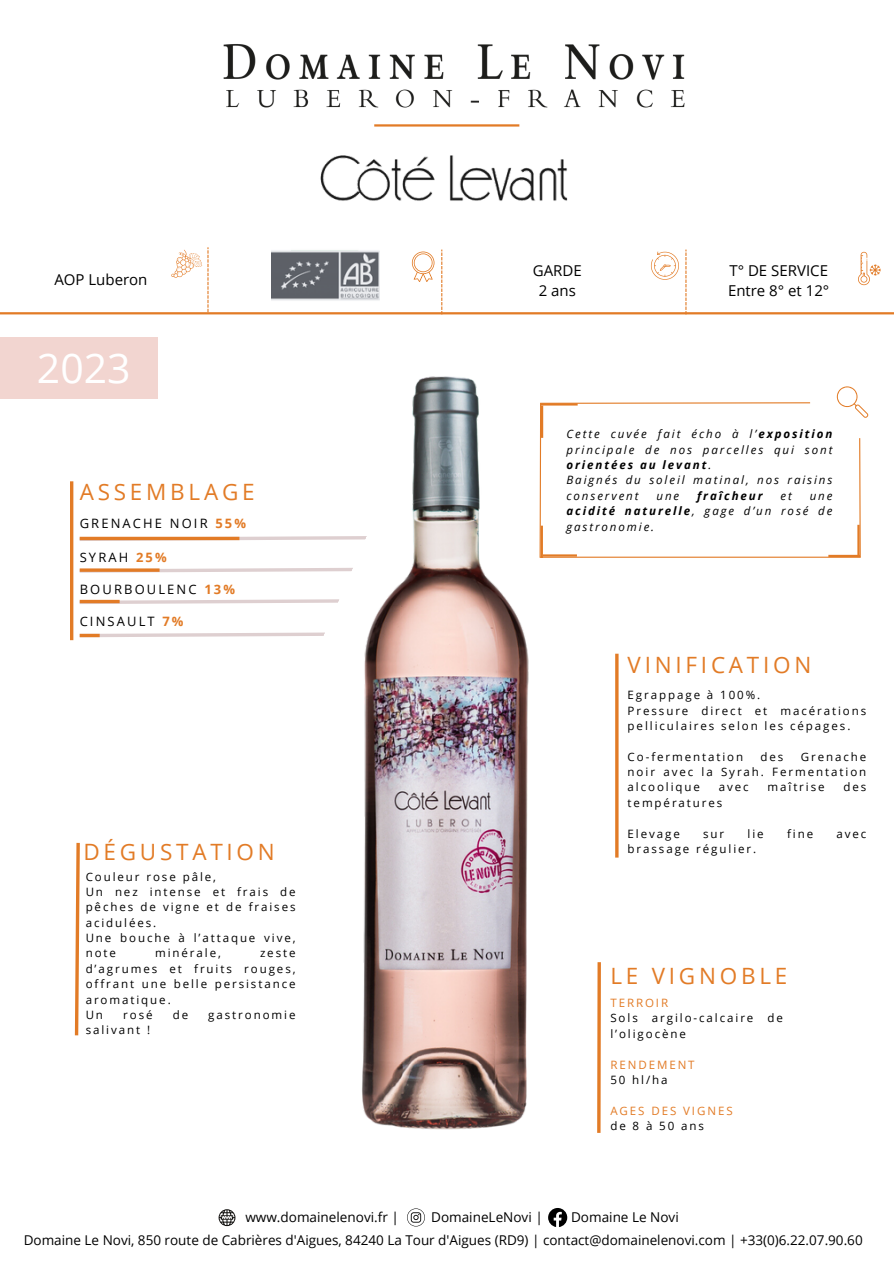
<style>
.page{position:relative;width:894px;height:1264px;background:#fff}
.page>*{position:absolute;margin:0;border:0;box-sizing:border-box;transform-origin:0 0}
.t1{font:40.95px "Open Sans";color:#fff}
.t2{font:22.5px "Open Sans";letter-spacing:.17em;color:#e27b26}
.t3{font:15px/20.2px "Open Sans";color:#000;text-align:center}
.t4{font:13.5px "Open Sans";color:#000}
.t5{font:12.9px "Open Sans";letter-spacing:.165em;color:#000}
.t6{font:11.55px/15.3px "Open Sans";letter-spacing:.165em;color:#000}
.t7{font:italic 11.55px/15.3px "Open Sans";letter-spacing:.165em;color:#000;text-align:justify}
.t8{font:11.55px "Open Sans";letter-spacing:.165em;color:#e27b26}
.t9{font:italic 700 11.55px "Open Sans";letter-spacing:.165em;color:#000}
.s1{font-weight:700;color:#e27b26}
.s2{font-weight:700}
</style>
<div class="page">
<div style="left:0;top:337px;width:157px;height:62px;background:#f2d5d0"></div>
<img style="left:320px;top:155px;width:248px;height:46px">
<hr style="left:374px;top:124px;width:145px;height:3px;background:#e27b26">
<img style="left:223px;top:44px;width:462px;height:64px">
<hr style="left:70px;top:481px;width:3px;height:159px;background:#e27b26">
<hr style="left:597px;top:962px;width:3px;height:170px;background:#e27b26">
<hr style="left:615px;top:653px;width:3px;height:204px;background:#e27b26">
<svg style="left:74px;top:842px;width:6px;height:194px"></svg>
<svg style="left:836px;top:386px;width:32px;height:32px"></svg>
<hr style="left:540px;top:556px;width:320px;height:2px;background:#e27b26">
<svg style="left:858px;top:438px;width:3px;height:120px"></svg>
<svg style="left:539px;top:402px;width:272px;height:156px"></svg>
<hr style="left:0;top:312px;width:893px;height:2px;background:#e27b26">
<svg style="left:685px;top:249px;width:1px;height:64px"></svg>
<svg style="left:441px;top:249px;width:1px;height:63px"></svg>
<svg style="left:650px;top:251px;width:28px;height:29px"></svg>
<svg style="left:412px;top:251px;width:22px;height:31px"></svg>
<div style="left:415px;top:255px;width:15px;height:15px;background:#fff;border-radius:50%"></div>
<svg style="left:858px;top:252px;width:22px;height:33px"></svg>
<div style="left:843px;top:251px;width:16px;height:16px;background:#fff;border-radius:50%"></div>
<svg style="left:171px;top:247px;width:37px;height:65px"></svg>
<hr style="left:542px;top:554px;width:34px;height:2px;background:#e27b26">
<hr style="left:828px;top:555px;width:31px;height:2px;background:#e27b26">
<hr style="left:540px;top:403px;width:37px;height:2px;background:#e27b26">
<hr style="left:540px;top:525px;width:2px;height:33px;background:#e27b26">
<hr style="left:857px;top:525px;width:2px;height:32px;background:#e27b26">
<hr style="left:541px;top:405px;width:2px;height:33px;background:#e27b26">
<svg style="left:548px;top:1208px;width:19px;height:18px"></svg>
<svg style="left:218px;top:1209px;width:17px;height:17px"></svg>
<svg style="left:407px;top:1208px;width:18px;height:18px"></svg>
<img style="left:271px;top:250px;width:108px;height:51px">
<svg style="left:79px;top:536px;width:223px;height:5px"></svg>
<hr style="left:80px;top:537px;width:159px;height:3px;background:#e27b26">
<svg style="left:79px;top:568px;width:223px;height:5px"></svg>
<svg style="left:80px;top:568px;width:79px;height:4px"></svg>
<svg style="left:79px;top:599px;width:223px;height:5px"></svg>
<hr style="left:80px;top:600px;width:40px;height:3px;background:#e27b26">
<svg style="left:79px;top:632px;width:223px;height:6px"></svg>
<svg style="left:302px;top:536px;width:47px;height:100px"></svg>
<img style="left:349px;top:376px;width:180px;height:753px">
<svg style="left:80px;top:633px;width:20px;height:4px"></svg>
<p class="t3" style="left:54px;top:269px;width:95px">AOP Luberon</p>
<p class="t3" style="left:532px;top:260px;width:50px">GARDE<br>2 ans</p>
<h2 class="t3" style="left:727px;top:260px;width:103px;text-align:left">T° DE SERVICE<br>Entre 8° et 12°</h2>
<p class="t1" style="left:37px;top:339px;width:95px">2023</p>
<p class="t2" style="left:80px;top:476px;width:176px">ASSEMBLAGE</p>
<h2 class="t5" style="left:80px;top:514px;width:168px">GRENACHE NOIR <span class="s1">55%</span></h2>
<p class="t5" style="left:80px;top:547px;width:88px">SYRAH <span class="s1">25%</span></p>
<p class="t5" style="left:80px;top:579px;width:157px">BOURBOULENC <span class="s1">13%</span></p>
<p class="t5" style="left:80px;top:612px;width:105px">CINSAULT <span class="s1">7%</span></p>
<h4 class="t2" style="left:83px;top:836px;width:193px">DÉGUSTATION</h4>
<p class="t6" style="left:86px;top:868px;width:132px">Couleur rose pâle,</p>
<h2 class="t6" style="left:86px;top:883px;width:211px;text-align:justify">Un nez intense et frais de pêches de vigne et de fraises acidulées.</h2>
<h4 class="t6" style="left:86px;top:929px;width:211px">Une bouche à l’attaque vive, note</h4>
<h4 class="t6" style="left:155px;top:945px;width:67px">minérale,</h4>
<h4 class="t6" style="left:86px;top:945px;width:211px;text-align:justify;text-indent:174px">zeste d’agrumes et fruits rouges, offrant une belle persistance aromatique.</h4>
<h4 class="t6" style="left:86px;top:1006px;width:19px">Un</h4>
<h4 class="t6" style="left:123px;top:1006px;width:31px">rosé</h4>
<h4 class="t6" style="left:173px;top:1006px;width:17px">de</h4>
<h4 class="t6" style="left:208px;top:1006px;width:89px">gastronomie</h4>
<h4 class="t6" style="left:86px;top:1022px;width:66px">salivant !</h4>
<h4 class="t7" style="left:566px;top:426px;width:267px">Cette cuvée fait écho à l’<span class="s2">exposition </span>principale de nos parcelles qui sont <span class="s2">orientées au levant</span>.</h4>
<h2 class="t7" style="left:566px;top:472px;width:267px">Baignés du soleil matinal, nos raisins conservent</h2>
<h2 class="t7" style="left:656px;top:487px;width:24px">une</h2>
<h2 class="t9" style="left:697px;top:487px;width:67px">fraîcheur</h2>
<h2 class="t7" style="left:780px;top:487px;width:13px">et</h2>
<h2 class="t7" style="left:566px;top:487px;width:267px;text-indent:243px">une <span class="s2">acidité naturelle</span>, gage d’un rosé de gastronomie.</h2>
<h3 class="t2" style="left:627px;top:649px;width:185px">VINIFICATION</h3>
<h1 class="t6" style="left:627px;top:687px;width:134px">Egrappage à 100%.</h1>
<p class="t6" style="left:627px;top:702px;width:240px">Pressure direct et macérations pelliculaires selon les cépages.</p>
<p class="t6" style="left:627px;top:748px;width:117px">Co-fermentation</p>
<p class="t6" style="left:760px;top:748px;width:24px">des</p>
<p class="t6" style="left:627px;top:748px;width:240px;text-align:justify;text-indent:173px">Grenache noir avec la Syrah. Fermentation alcoolique</p>
<p class="t6" style="left:718px;top:779px;width:31px">avec</p>
<p class="t6" style="left:767px;top:779px;width:59px">maîtrise</p>
<p class="t6" style="left:843px;top:779px;width:24px">des</p>
<p class="t6" style="left:627px;top:794px;width:96px">températures</p>
<p class="t6" style="left:627px;top:825px;width:54px">Elevage</p>
<p class="t6" style="left:703px;top:825px;width:23px">sur</p>
<p class="t6" style="left:747px;top:825px;width:18px">lie</p>
<p class="t6" style="left:786px;top:825px;width:28px">fine</p>
<p class="t6" style="left:836px;top:825px;width:31px">avec</p>
<p class="t6" style="left:627px;top:840px;width:130px">brassage régulier.</p>
<p class="t2" style="left:610px;top:960px;width:178px">LE VIGNOBLE</p>
<h3 class="t8" style="left:610px;top:994px;width:59px">TERROIR</h3>
<p class="t6" style="left:610px;top:1010px;width:174px">Sols argilo-calcaire de l’oligocè ne</p>
<p class="t8" style="left:610px;top:1056px;width:86px">RENDEMENT</p>
<p class="t6" style="left:610px;top:1071px;width:59px">50 hl/ha</p>
<h3 class="t8" style="left:610px;top:1102px;width:124px">AGES DES VIGNES</h3>
<p class="t6" style="left:610px;top:1117px;width:95px">de 8 à 50 ans</p>
<p class="t4" style="left:245px;top:1207px;width:155px">www.domainelenovi.fr |</p>
<p class="t4" style="left:431px;top:1207px;width:113px">DomaineLeNovi |</p>
<p class="t4" style="left:571px;top:1207px;width:109px">Domaine Le Novi</p>
<p class="t4" style="left:24px;top:1230px;width:840px">Domaine Le Novi, 850 route de Cabrières d'Aigues, 84240 La Tour d'Aigues (RD9) | contact@domainelenovi.com | +33(0)6.22.07.90.60</p>
</div>
